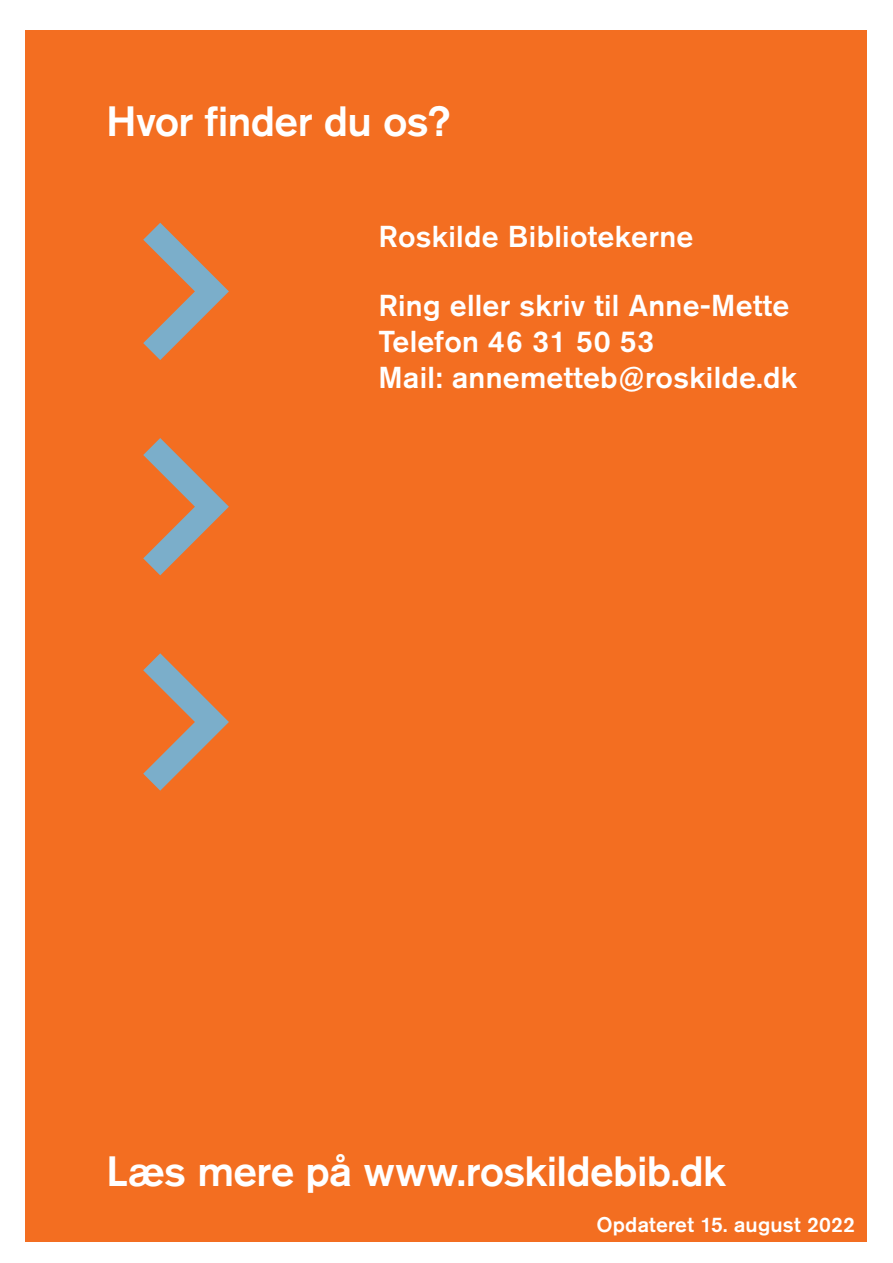
<style>
.page{position:relative;width:893px;height:1263px;background:#fff}
.page>*{position:absolute;margin:0;border:0;box-sizing:border-box;transform-origin:0 0}
.tekst_hvid_03{font:500 42px "Akzidenz Grotesk Pro";letter-spacing:-.015em;color:#fff}
.tekst_hvid_02{font:500 30px "Akzidenz Grotesk Pro";letter-spacing:.01em;color:#fff}
.tekst_hvid_01{font:500 21px "Akzidenz Grotesk Pro";letter-spacing:.01em;color:#fff}
</style>
<div class="page">
<div style="left:26px;top:30px;width:841px;height:1212px;background:#f36e21"></div>
<svg style="left:143px;top:222px;width:86px;height:138px"></svg>
<svg style="left:143px;top:438px;width:86px;height:138px"></svg>
<svg style="left:143px;top:653px;width:86px;height:138px"></svg>
<p class="tekst_hvid_03" style="left:106px;top:94px;width:345px">Hvor finder du os?</p>
<p class="tekst_hvid_02" style="left:378px;top:217px;width:316px">Roskilde Bibliotekerne</p>
<p class="tekst_hvid_02" style="left:378px;top:286px;width:412px">Ring eller skriv til Anne-Mette</p>
<p class="tekst_hvid_02" style="left:378px;top:322px;width:277px">Telefon 46 31 50 53</p>
<p class="tekst_hvid_02" style="left:378px;top:358px;width:420px">Mail: annemetteb@roskilde.dk</p>
<p class="tekst_hvid_03" style="left:106px;top:1144px;width:621px">Læs mere på www.roskildebib.dk</p>
<p class="tekst_hvid_01" style="left:596px;top:1210px;width:260px">Opdateret 15. august 2022</p>
</div>
